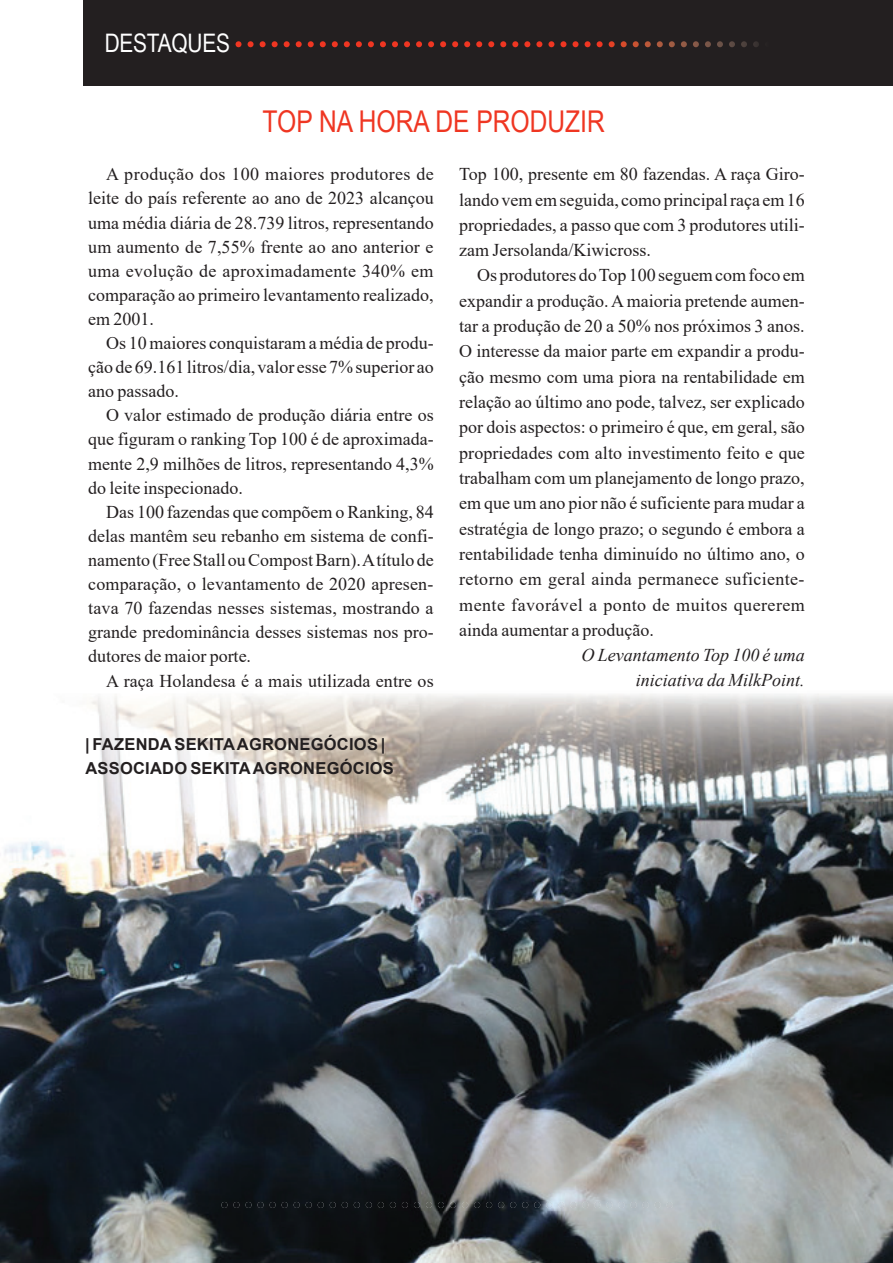
<style>
.page{position:relative;width:893px;height:1263px;background:#fff}
.page>*{position:absolute;margin:0;border:0;box-sizing:border-box;transform-origin:0 0}
.t1{font:30px "Arial Narrow";color:#ef3622}
.t2{font:25.5px "Arial Narrow";letter-spacing:-.01em;color:#fff}
.t3{font:18px/24.2px "Times New Roman";color:#231f20;text-align:justify}
.t4{font:italic 18px/25.3px "Times New Roman";color:#231f20;text-align:right}
.t5{font:700 16.5px/24px "Arial";letter-spacing:.015em;color:#231f20}
</style>
<div class="page">
<hr style="left:0;top:0;width:1px;height:86px;background:#231f20">
<img style="left:0;top:694px;width:893px;height:569px">
<img style="left:237px;top:1211px;width:419px;height:15px">
<img style="left:221px;top:1202px;width:452px;height:6px">
<div style="left:84px;top:0;width:809px;height:86px;background:#231f20"></div>
<img style="left:236px;top:41px;width:523px;height:6px">
<h2 class="t2" style="left:105px;top:24px;width:127px">DESTAQUES</h2>
<h1 class="t1" style="left:263px;top:99px;width:344px">TOP NA HORA DE PRODUZIR</h1>
<p class="t3" style="left:88px;top:162px;width:347px;text-indent:18px">A produção dos 100 maiores produtores de leite do país referente ao ano de 2023 alcançou uma média diária de 28.739 litros, representando um aumento de 7,55% frente ao ano anterior e uma evolução de aproximadamente 340% em comparação ao primeiro levantamento realizado, em 2001.</p>
<p class="t3" style="left:88px;top:330px;width:347px;text-indent:18px">Os 10 maiores conquistaram a média de produ&shy;ção de 69.161 litros/dia, valor esse 7% superior ao ano passado.</p>
<p class="t3" style="left:88px;top:403px;width:347px;text-indent:18px">O valor estimado de produção diária entre os que figuram o ranking Top 100 é de aproximada&shy;mente 2,9 milhões de litros, representando 4,3% do leite inspecionado.</p>
<p class="t3" style="left:88px;top:499px;width:347px;text-indent:18px">Das 100 fazendas que compõem o Ranking, 84 delas mantêm seu rebanho em sistema de confi&shy;namento (Free Stall ou Compost barn). A título de comparação, o levantamento de 2020 apresen&shy;tava 70 fazendas nesses sistemas, mostrando a grande predominância desses sistemas nos pro&shy;dutores de maior porte.</p>
<p class="t3" style="left:106px;top:668px;width:329px">A raça Holandesa é a mais utilizada entre os</p>
<p class="t5" style="left:85px;top:732px;width:310px">| FAZENDA SEKITA AGRONEGÓCIOS |<br>ASSOCIADO SEKITA AGRONEGÓCIOS</p>
<p class="t3" style="left:459px;top:161px;width:347px;line-height:25.3px">Top 100, presente em 80 fazendas. A raça giro&shy;lando vem em seguida, como principal raça em 16 propriedades, a passo que com 3 produtores utili&shy;zam Jersolanda/Kiwicross.</p>
<p class="t3" style="left:459px;top:262px;width:347px;line-height:25.3px;text-indent:18px">Os produtores do Top 100 seguem com foco em expandir a produção. A maioria pretende aumen&shy;tar a produção de 20 a 50% nos próximos 3 anos.<br>O interesse da maior parte em expandir a produ&shy;ção mesmo com uma piora na rentabilidade em relação ao último ano pode, talvez, ser explicado por dois aspectos: o primeiro é que, em geral, são propriedades com alto investimento feito e que trabalham com um planejamento de longo prazo, em que um ano pior não é suficiente para mudar a estratégia de longo prazo; o segundo é embora a rentabilidade tenha diminuído no último ano, o retorno em geral ainda permanece suficiente&shy;mente favorável a ponto de muitos quererem ainda aumentar a produção.</p>
<p class="t4" style="left:582px;top:642px;width:225px">O Levantamento Top 100 é uma iniciativa da MilkPoint.</p>
</div>
